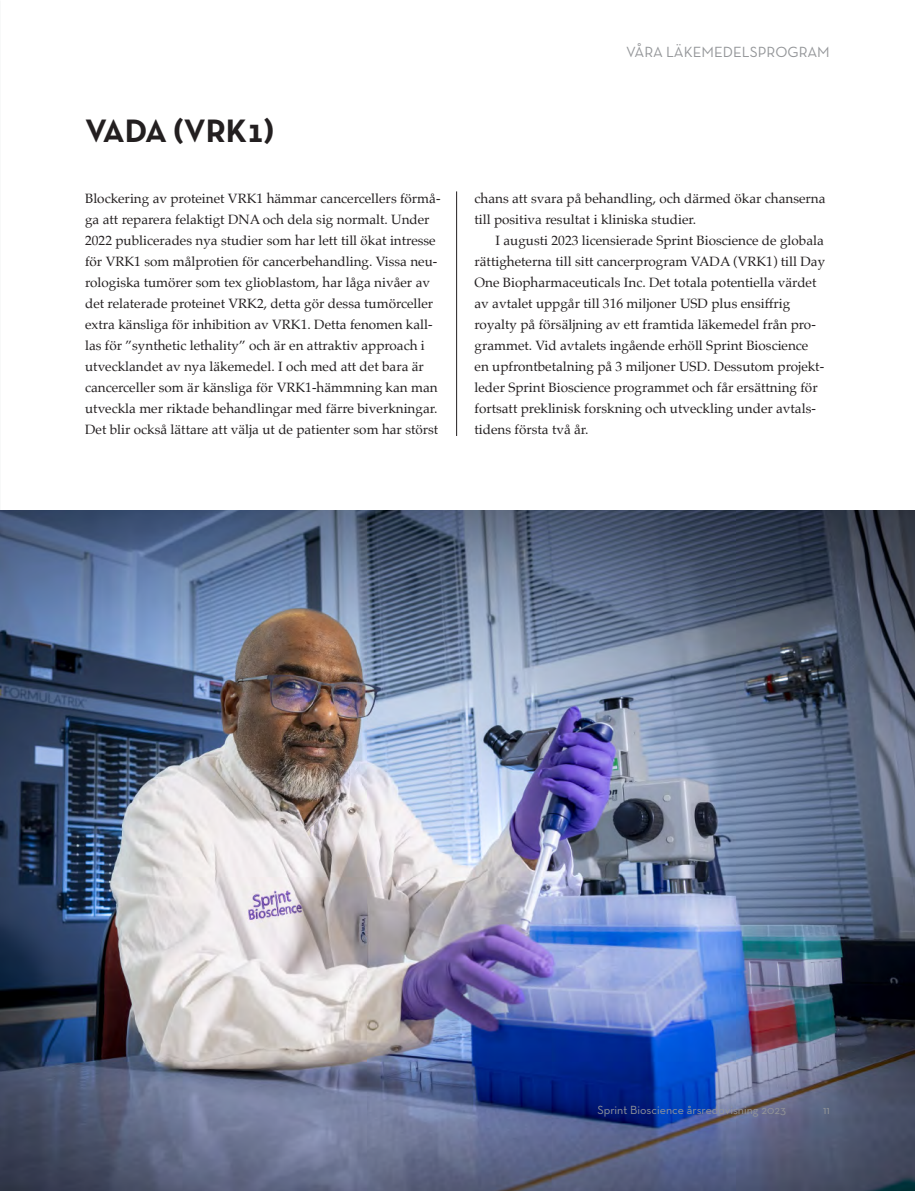
<style>
.page{position:relative;width:915px;height:1191px;background:#fff}
.page>*{position:absolute;margin:0;border:0;box-sizing:border-box;transform-origin:0 0}
.t1{font:33px "Neutra Text TF Bold SC";color:#231f20}
.t2{font:15px "Neutra Text TF Book SC";color:#939598}
.t3{font:13.5px/21px "Palatino";color:#231f20}
.t4{font:12px "Neutra Text";color:#939598}
</style>
<div class="page">
<hr style="left:456px;top:191px;width:1px;height:245px;background:#231f20">
<img style="left:0;top:510px;width:914px;height:681px">
<h1 class="t1" style="left:85px;top:110px;width:190px">VADA (VRK1)</h1>
<p class="t3" style="left:85px;top:187px;width:357px">Blockering av proteinet VRK1 hämmar cancercellers förmå&shy;ga att reparera felaktigt DNA och dela sig normalt. Under 2022 publicerades nya studier som har lett till ökat intresse för VRK1 som målprotien för cancerbehandling. Vissa neu&shy;rologiska tumörer som tex glioblastom, har låga nivåer av det relaterade proteinet VRK2, detta gör dessa tumörceller extra känsliga för inhibition av VRK1. Detta fenomen kal - las för ”synthetic lethality” och är en attraktiv approach i utvecklandet av nya läkemedel. I och med att det bara är cancerceller som är känsliga för VRK1-hämmning kan man utveckla mer riktade behandlingar med färre biverkningar.<br>Det blir också lättare att välja ut de patienter som har störst</p>
<p class="t2" style="left:625px;top:43px;width:205px">VÅRA LÄKEMEDELSPROGRAM</p>
<p class="t3" style="left:474px;top:187px;width:352px">chans att svara på behandling, och därmed ökar chanserna till positiva resultat i kliniska studier.</p>
<p class="t3" style="left:474px;top:229px;width:352px;text-indent:21px">I augusti 2023 licensierade Sprint Bioscience de globala rättigheterna till sitt cancerprogram VADA (VRK1) till Day One Biopharmaceuticals Inc. Det totala potentiella värdet av avtalet uppgår till 316 miljoner USD plus ensiffrig royalty på försäljning av ett framtida läkemedel från pro&shy;grammet. Vid avtalets ingående erhöll Sprint Bioscience en upfrontbetalning på 3 miljoner USD. Dessutom projekt&shy;leder Sprint Bioscience programmet och får ersättning för fortsatt preklinisk forskning och utveckling under avtals&shy;tidens första två år.</p>
<p class="t4" style="left:597px;top:1103px;width:190px">Sprint Bioscience årsredovisning 2023</p>
<p class="t4" style="left:822px;top:1103px;width:8px">11</p>
</div>
